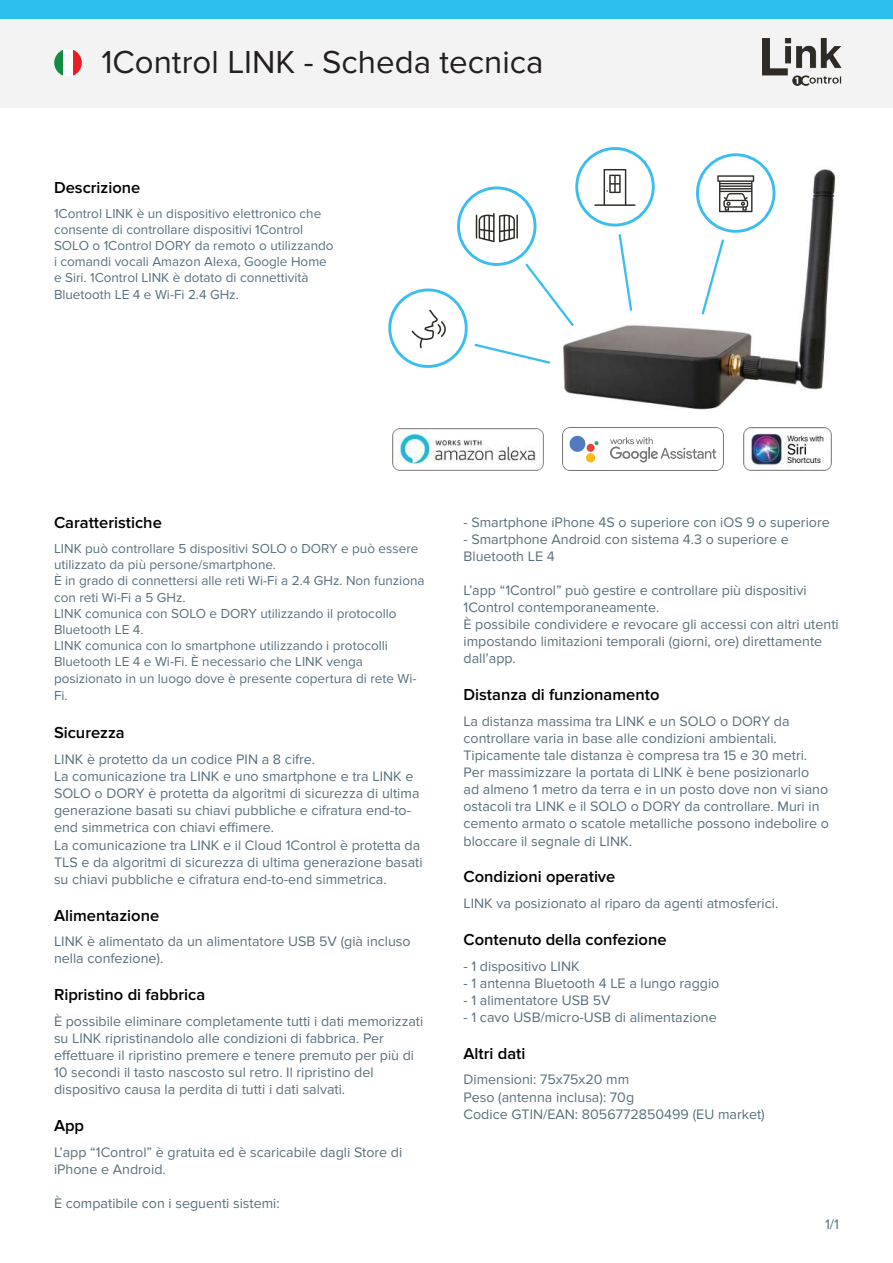
<style>
.page{position:relative;width:893px;height:1263px;background:#fff}
.page>*{position:absolute;margin:0;border:0;box-sizing:border-box;transform-origin:0 0}
.t1{font:33px "Proxima Nova";color:#231f20}
.t2{font:600 16.5px "Proxima Nova";color:#000001}
.t3{font:14.25px/17.1px "Proxima Nova";color:#59707c}
.t4{font:13.5px/16.4px "Proxima Nova";color:#59707c}
</style>
<div class="page">
<div style="left:0;top:0;width:893px;height:108px;background:#f3f3f3"></div>
<div style="left:0;top:0;width:893px;height:18px;background:#2bc1ef"></div>
<svg style="left:54px;top:49px;width:28px;height:27px"></svg>
<img style="left:763px;top:39px;width:79px;height:47px">
<img style="left:563px;top:169px;width:276px;height:241px">
<svg style="left:696px;top:153px;width:79px;height:80px"></svg>
<svg style="left:702px;top:239px;width:22px;height:75px"></svg>
<svg style="left:388px;top:147px;width:267px;height:226px"></svg>
<img style="left:563px;top:428px;width:161px;height:43px">
<img style="left:743px;top:428px;width:88px;height:43px">
<img style="left:393px;top:428px;width:150px;height:43px">
<h1 class="t1" style="left:101px;top:43px;width:444px">1Control LINK - Scheda tecnica</h1>
<p class="t2" style="left:54px;top:178px;width:88px">Descrizione</p>
<p class="t4" style="left:54px;top:205px;width:281px">1Control LINK è un dispositivo elettronico che consente di controllare dispositivi 1Control SOLO o 1Control DORY da remoto o utilizzando i comandi vocali Amazon Alexa, Google Home e Siri. 1Control LINK è dotato di connettività Bluetooth LE 4 e Wi-Fi 2.4 GHz.</p>
<p class="t2" style="left:54px;top:513px;width:109px">Caratteristiche</p>
<p class="t4" style="left:54px;top:540px;width:372px">LINK può controllare 5 dispositivi SOLO o DORY e può essere utilizzato da più persone/smartphone.<br>È in grado di connettersi alle reti Wi-Fi a 2.4 GHz. Non funziona con reti Wi-Fi a 5 GHz.<br>LINK comunica con SOLO e DORY utilizzando il protocollo Bluetooth LE 4.<br>LINK comunica con lo smartphone utilizzando i protocolli Bluetooth LE 4 e Wi-Fi. È necessario che LINK venga posizionato in un luogo dove è presente copertura di rete Wi-Fi.</p>
<p class="t2" style="left:54px;top:723px;width:72px">Sicurezza</p>
<p class="t3" style="left:54px;top:751px;width:370px">LINK è protetto da un codice PIN a 8 cifre.<br>La comunicazione tra LINK e uno smartphone e tra LINK e SOLO o DORY è protetta da algoritmi di sicurezza di ultima generazione basati su chiavi pubbliche e cifratura end-to&shy;end simmetrica con chiavi effimere.<br>La comunicazione tra LINK e il Cloud 1Control è protetta da TLS e da algoritmi di sicurezza di ultima generazione basati su chiavi pubbliche e cifratura end-to-end simmetrica.</p>
<p class="t2" style="left:54px;top:906px;width:107px">Alimentazione</p>
<p class="t3" style="left:54px;top:933px;width:358px">LINK è alimentato da un alimentatore USB 5V (già incluso nella confezione).</p>
<p class="t2" style="left:54px;top:985px;width:153px">Ripristino di fabbrica</p>
<p class="t3" style="left:54px;top:1013px;width:371px">È possibile eliminare completamente tutti i dati memorizzati su LINK ripristinandolo alle condizioni di fabbrica. Per effettuare il ripristino premere e tenere premuto per più di 10 secondi il tasto nascosto sul retro. Il ripristino del dispositivo causa la perdita di tutti i dati salvati.</p>
<p class="t2" style="left:54px;top:1116px;width:32px">App</p>
<p class="t3" style="left:54px;top:1144px;width:350px">L’app “1Control” è gratuita ed è scaricabile dagli Store di iPhone e Android.</p>
<p class="t3" style="left:54px;top:1195px;width:227px">È compatibile con i seguenti sistemi:</p>
<p class="t3" style="left:463px;top:513px;width:368px">- Smartphone iPhone 4S o superiore con iOS 9 o superiore</p>
<p class="t3" style="left:463px;top:530px;width:327px">- Smartphone Android con sistema 4.3 o superiore e<br>Bluetooth LE 4</p>
<p class="t3" style="left:463px;top:582px;width:377px">L’app “1Control” può gestire e controllare più dispositivi 1Control contemporaneamente.<br>È possibile condividere e revocare gli accessi con altri utenti impostando limitazioni temporali (giorni, ore) direttamente dall’app.</p>
<p class="t2" style="left:463px;top:685px;width:197px">Distanza di funzionamento</p>
<p class="t3" style="left:463px;top:713px;width:367px">La distanza massima tra LINK e un SOLO o DORY da controllare varia in base alle condizioni ambientali.<br>Tipicamente tale distanza è compresa tra 15 e 30 metri.<br>Per massimizzare la portata di LINK è bene posizionarlo<br>ad almeno 1 metro da terra e in un posto dove non vi siano ostacoli tra LINK e il SOLO o DORY da controllare. Muri in cemento armato o scatole metalliche possono indebolire o bloccare il segnale di LINK.</p>
<p class="t2" style="left:463px;top:867px;width:153px">Condizioni operative</p>
<p class="t3" style="left:463px;top:895px;width:316px">LINK va posizionato al riparo da agenti atmosferici.</p>
<p class="t2" style="left:463px;top:930px;width:205px">Contenuto della confezione</p>
<p class="t3" style="left:463px;top:957px;width:118px">- 1 dispositivo LINK</p>
<p class="t3" style="left:463px;top:974px;width:257px">- 1 antenna Bluetooth 4 LE a lungo raggio</p>
<p class="t3" style="left:463px;top:992px;width:148px">- 1 alimentatore USB 5V</p>
<p class="t3" style="left:463px;top:1009px;width:255px">- 1 cavo USB/micro-USB di alimentazione</p>
<p class="t2" style="left:463px;top:1044px;width:63px">Altri dati</p>
<p class="t3" style="left:463px;top:1071px;width:303px">Dimensioni: 75x75x20 mm<br>Peso (antenna inclusa): 70g<br>Codice GTIN/EAN: 8056772850499 (EU market)</p>
<p class="t3" style="left:825px;top:1216px;width:15px">1/1</p>
</div>
